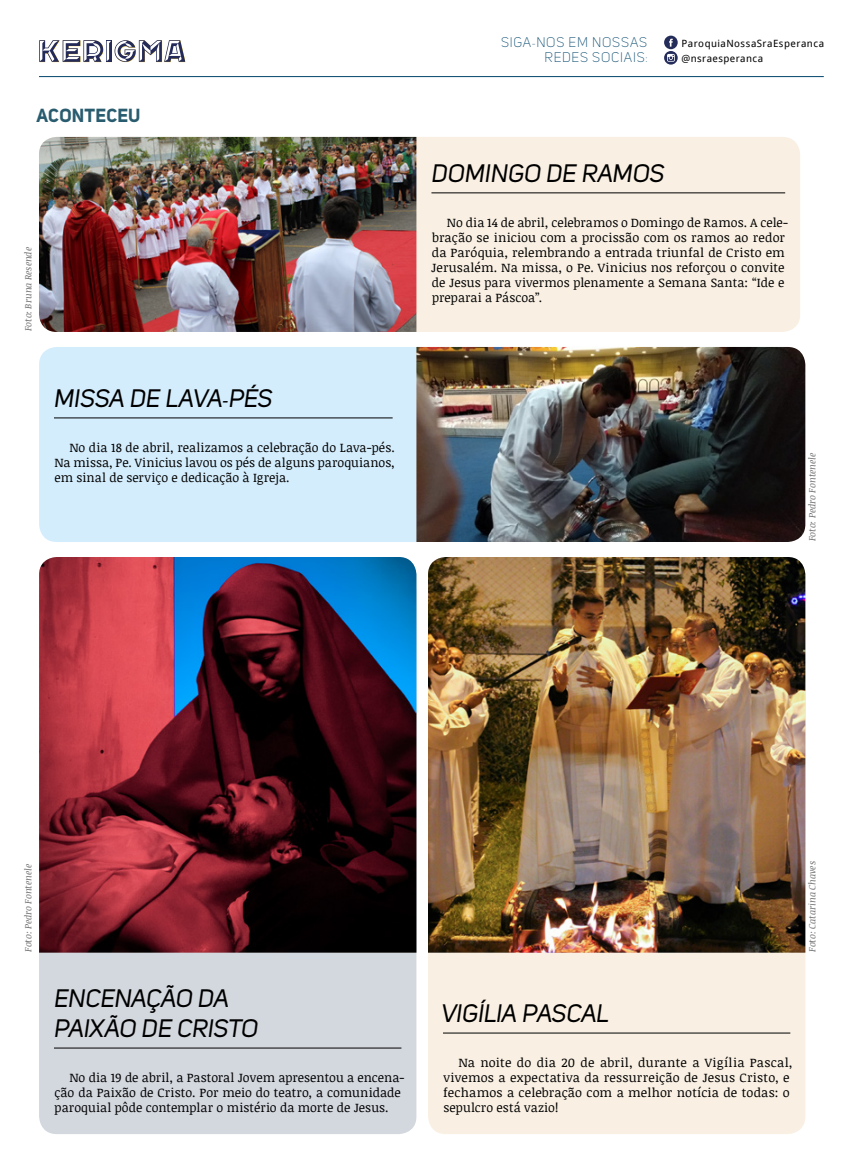
<style>
.page{position:relative;width:856px;height:1166px;background:#fff}
.page>*{position:absolute;margin:0;border:0;box-sizing:border-box;transform-origin:0 0}
.t1{font:italic 25px/30px "Uni Sans";letter-spacing:-.005em;color:#000}
.t2{font:700 18.75px "Uni Sans";letter-spacing:.01em;color:#285c6e}
.t3{font:300 13.75px/15px "Uni Sans";letter-spacing:.055em;color:#00456b;text-align:right}
.t4{font:12.5px/15px "Noticia Text";letter-spacing:.01em;color:#000}
.t5{font:10px/15px "Droid Sans";letter-spacing:.045em;color:#000}
.t6{font:italic 9.38px "Noticia Text";color:#706f6f}
.s1{font-size:17.5px}
.s2{font-size:9.62px}
</style>
<div class="page">
<div style="left:39px;top:137px;width:761px;height:195px;background:#f9f0e3;border-radius:18px"></div>
<div style="left:39px;top:347px;width:761px;height:195px;background:#d4edfc;border-radius:18px"></div>
<div style="left:39px;top:573px;width:377px;height:561px;background:#d3d7de;border-radius:18px"></div>
<div style="left:428px;top:573px;width:377px;height:561px;background:#f9f0e3;border-radius:18px"></div>
<svg style="left:39px;top:40px;width:147px;height:22px"></svg>
<hr style="left:39px;top:76px;width:785px;height:1px;background:#00456b">
<img style="left:39px;top:137px;width:377px;height:195px">
<img style="left:416px;top:347px;width:389px;height:195px">
<img style="left:39px;top:557px;width:377px;height:395px">
<img style="left:428px;top:557px;width:377px;height:395px">
<svg style="left:664px;top:36px;width:13px;height:29px"></svg>
<hr style="left:431px;top:193px;width:354px;height:1px;background:#000">
<hr style="left:54px;top:1048px;width:347px;height:1px;background:#000">
<hr style="left:443px;top:1033px;width:347px;height:1px;background:#000">
<hr style="left:54px;top:418px;width:339px;height:1px;background:#000">
<h2 class="t2" style="left:37px;top:104px;width:105px">ACONTECEU</h2>
<p class="t6" style="left:22px;top:331px;width:86px;rotate:-90deg">Foto: Bruna Resende</p>
<h1 class="t1" style="left:54px;top:383px;width:220px">MISSA DE LAVA<span class="s1">-</span>PÉS</h1>
<p class="t4" style="left:54px;top:440px;width:342px;text-align:justify;text-indent:15px">No dia 18 de abril, realizamos a celebração do Lava-pés.<br>Na missa, Pe. Vinicius lavou os pés de alguns paroquianos, em sinal de serviço e dedicação à Igreja.</p>
<p class="t3" style="left:501px;top:35px;width:148px">SIGA<span class="s2">-</span>NOS EM NOSSAS<br>REDES SOCIAIS<span class="s2">:</span></p>
<p class="t5" style="left:681px;top:36px;width:144px">ParoquiaNossaSraEsperanca @nsraesperanca</p>
<h1 class="t1" style="left:432px;top:158px;width:234px">DOMINGO DE RAMOS</h1>
<p class="t4" style="left:431px;top:215px;width:358px;text-indent:16px">No dia 14 de abril, celebramos o Domingo de Ramos. A cele&shy;bração se iniciou com a procissão com os ramos ao redor da Paróquia, relembrando a entrada triunfal de Cristo em Jerusalém. Na missa, o Pe. Vinicius nos reforçou o convite de Jesus para vivermos plenamente a Semana Santa: “Ide e preparai a Páscoa”.</p>
<p class="t6" style="left:805px;top:541px;width:90px;rotate:-90deg">Foto: Pedro Fontenele</p>
<p class="t6" style="left:22px;top:952px;width:90px;rotate:-90deg">Foto: Pedro Fontenele</p>
<p class="t6" style="left:805px;top:952px;width:92px;rotate:-90deg">Foto: Catarina Chaves</p>
<h1 class="t1" style="left:54px;top:983px;width:205px">ENCENAÇÃO DA<br>PAIXÃO DE CRISTO</h1>
<p class="t4" style="left:54px;top:1070px;width:351px;text-indent:15px">No dia 19 de abril, a Pastoral Jovem apresentou a encena&shy;ção da Paixão de Cristo. Por meio do teatro, a comunidade paroquial pôde contemplar o mistério da morte de Jesus.</p>
<h1 class="t1" style="left:441px;top:998px;width:169px">VIGÍLIA PASCAL</h1>
<p class="t4" style="left:443px;top:1055px;width:351px;text-indent:15px">Na noite do dia 20 de abril, durante a Vigília Pascal, vivemos a expectativa da ressurreição de Jesus Cristo, e fechamos a celebração com a melhor notícia de todas: o sepulcro está vazio!</p>
</div>
